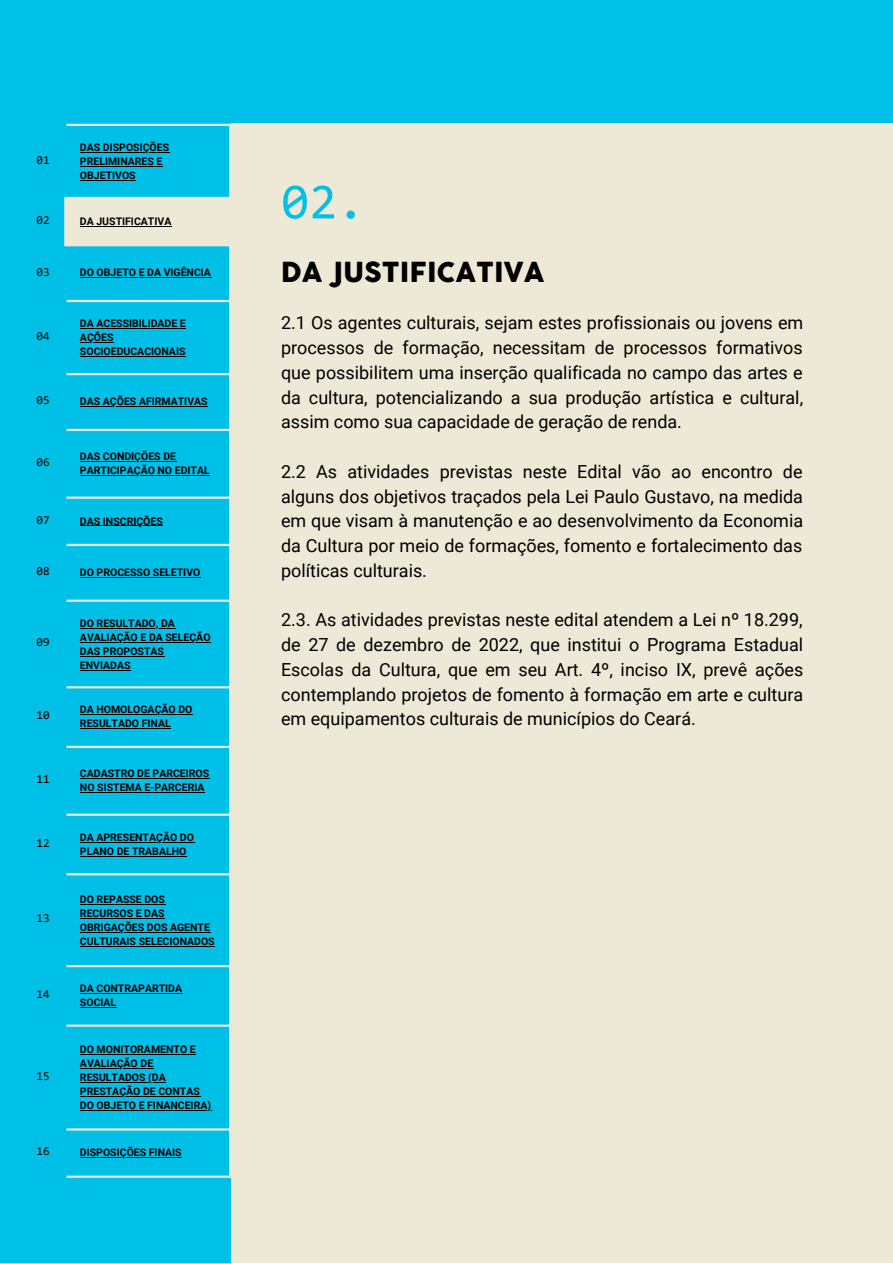
<style>
.page{position:relative;width:893px;height:1264px;background:#fff}
.page>*{position:absolute;margin:0;border:0;box-sizing:border-box;transform-origin:0 0}
.t1{font:50.85px "Consolas";color:#00c0e8}
.t2{font:27px "Cocogoose";color:#000}
.t3{font:18px/24.8px "Roboto";color:#000;text-align:justify}
.t4{font:12px "Consolas";color:#000}
.t5{font:700 10.5px/14px "Roboto";color:#000}
</style>
<div class="page">
<div style="left:0;top:0;width:892px;height:1262px;background:#00c0e8"></div>
<div style="left:231px;top:124px;width:661px;height:1138px;background:#eee9d6"></div>
<div style="left:65px;top:198px;width:165px;height:47px;background:#eee9d6"></div>
<hr style="left:80px;top:152px;width:89px;height:1px;background:#000">
<hr style="left:80px;top:166px;width:82px;height:1px;background:#000">
<hr style="left:80px;top:180px;width:56px;height:1px;background:#000">
<hr style="left:80px;top:226px;width:91px;height:1px;background:#000">
<hr style="left:80px;top:277px;width:131px;height:1px;background:#000">
<hr style="left:80px;top:328px;width:106px;height:1px;background:#000">
<hr style="left:80px;top:342px;width:33px;height:1px;background:#000">
<hr style="left:80px;top:356px;width:105px;height:1px;background:#000">
<hr style="left:80px;top:406px;width:128px;height:1px;background:#000">
<hr style="left:80px;top:461px;width:96px;height:1px;background:#000">
<hr style="left:80px;top:475px;width:130px;height:1px;background:#000">
<hr style="left:80px;top:525px;width:83px;height:1px;background:#000">
<hr style="left:80px;top:577px;width:120px;height:1px;background:#000">
<hr style="left:80px;top:627px;width:95px;height:1px;background:#000">
<hr style="left:80px;top:641px;width:131px;height:1px;background:#000">
<hr style="left:80px;top:655px;width:84px;height:1px;background:#000">
<hr style="left:80px;top:669px;width:51px;height:1px;background:#000">
<hr style="left:80px;top:714px;width:112px;height:1px;background:#000">
<hr style="left:80px;top:728px;width:91px;height:1px;background:#000">
<hr style="left:80px;top:778px;width:129px;height:1px;background:#000">
<hr style="left:80px;top:792px;width:124px;height:1px;background:#000">
<hr style="left:80px;top:841px;width:114px;height:1px;background:#000">
<hr style="left:80px;top:855px;width:106px;height:1px;background:#000">
<hr style="left:80px;top:903px;width:85px;height:1px;background:#000">
<hr style="left:80px;top:917px;width:85px;height:1px;background:#000">
<hr style="left:80px;top:931px;width:130px;height:1px;background:#000">
<hr style="left:80px;top:945px;width:135px;height:1px;background:#000">
<hr style="left:80px;top:992px;width:102px;height:1px;background:#000">
<hr style="left:80px;top:1006px;width:36px;height:1px;background:#000">
<hr style="left:80px;top:1054px;width:116px;height:1px;background:#000">
<hr style="left:80px;top:1068px;width:73px;height:1px;background:#000">
<hr style="left:80px;top:1082px;width:86px;height:1px;background:#000">
<hr style="left:80px;top:1096px;width:120px;height:1px;background:#000">
<hr style="left:80px;top:1110px;width:131px;height:1px;background:#000">
<hr style="left:80px;top:1157px;width:102px;height:1px;background:#000">
<hr style="left:64px;top:199px;width:2px;height:45px;background:#eee9d6">
<hr style="left:229px;top:126px;width:2px;height:1049px;background:#eee9d6">
<hr style="left:66px;top:124px;width:165px;height:2px;background:#eee9d6">
<hr style="left:64px;top:197px;width:167px;height:2px;background:#eee9d6">
<hr style="left:64px;top:244px;width:167px;height:2px;background:#eee9d6">
<hr style="left:66px;top:300px;width:165px;height:2px;background:#eee9d6">
<hr style="left:66px;top:373px;width:165px;height:2px;background:#eee9d6">
<hr style="left:66px;top:429px;width:165px;height:2px;background:#eee9d6">
<hr style="left:66px;top:496px;width:165px;height:3px;background:#eee9d6">
<hr style="left:66px;top:544px;width:165px;height:2px;background:#eee9d6">
<hr style="left:66px;top:599px;width:165px;height:3px;background:#eee9d6">
<hr style="left:66px;top:686px;width:165px;height:2px;background:#eee9d6">
<hr style="left:66px;top:745px;width:165px;height:3px;background:#eee9d6">
<hr style="left:66px;top:813px;width:165px;height:2px;background:#eee9d6">
<hr style="left:66px;top:873px;width:165px;height:2px;background:#eee9d6">
<hr style="left:66px;top:965px;width:165px;height:2px;background:#eee9d6">
<hr style="left:66px;top:1024px;width:165px;height:2px;background:#eee9d6">
<hr style="left:66px;top:1128px;width:165px;height:2px;background:#eee9d6">
<hr style="left:66px;top:1175px;width:165px;height:2px;background:#eee9d6">
<p class="t4" style="left:36px;top:155px;width:15px">01</p>
<p class="t5" style="left:80px;top:140px;width:91px">DAS DISPOSIÇÕES<br>PRELIMINARES E<br>OBJETIVOS</p>
<p class="t4" style="left:36px;top:215px;width:15px">02</p>
<p class="t5" style="left:80px;top:214px;width:93px">DA JUSTIFICATIVA</p>
<p class="t4" style="left:36px;top:267px;width:15px">03</p>
<p class="t5" style="left:80px;top:266px;width:132px">DO OBJETO E DA VIGÊNCIA</p>
<p class="t4" style="left:36px;top:331px;width:15px">04</p>
<p class="t5" style="left:80px;top:316px;width:107px">DA ACESSIBILIDADE E<br>AÇÕES<br>SOCIOEDUCACIONAIS</p>
<p class="t4" style="left:36px;top:395px;width:15px">05</p>
<p class="t5" style="left:80px;top:395px;width:129px">DAS AÇÕES AFIRMATIVAS</p>
<p class="t4" style="left:36px;top:457px;width:15px">06</p>
<p class="t5" style="left:80px;top:449px;width:131px">DAS CONDIÇÕES DE<br>PARTICIPAÇÃO NO EDITAL</p>
<p class="t4" style="left:36px;top:515px;width:15px">07</p>
<p class="t5" style="left:80px;top:514px;width:84px">DAS INSCRIÇÕES</p>
<p class="t4" style="left:36px;top:566px;width:15px">08</p>
<p class="t5" style="left:80px;top:565px;width:122px">DO PROCESSO SELETIVO</p>
<p class="t4" style="left:36px;top:637px;width:15px">09</p>
<p class="t5" style="left:80px;top:616px;width:132px">DO RESULTADO, DA<br>AVALIAÇÃO E DA SELEÇÃO<br>DAS PROPOSTAS<br>ENVIADAS</p>
<p class="t4" style="left:36px;top:710px;width:15px">10</p>
<p class="t5" style="left:80px;top:702px;width:114px">DA HOMOLOGAÇÃO DO<br>RESULTADO FINAL</p>
<p class="t4" style="left:36px;top:774px;width:15px">11</p>
<p class="t5" style="left:80px;top:766px;width:131px">CADASTRO DE PARCEIROS<br>NO SISTEMA E-PARCERIA</p>
<p class="t4" style="left:36px;top:838px;width:15px">12</p>
<p class="t5" style="left:80px;top:830px;width:115px">DA APRESENTAÇÃO DO<br>PLANO DE TRABALHO</p>
<p class="t4" style="left:36px;top:913px;width:15px">13</p>
<p class="t5" style="left:80px;top:892px;width:136px">DO REPASSE DOS<br>RECURSOS E DAS<br>OBRIGAÇÕES DOS AGENTE<br>CULTURAIS SELECIONADOS</p>
<p class="t4" style="left:36px;top:989px;width:15px">14</p>
<p class="t5" style="left:80px;top:981px;width:104px">DA CONTRAPARTIDA<br>SOCIAL</p>
<p class="t4" style="left:36px;top:1070px;width:15px">15</p>
<p class="t5" style="left:80px;top:1042px;width:133px">DO MONITORAMENTO E<br>AVALIAÇÃO DE<br>RESULTADOS (DA<br>PRESTAÇÃO DE CONTAS<br>DO OBJETO E FINANCEIRA)</p>
<p class="t4" style="left:36px;top:1146px;width:15px">16</p>
<p class="t5" style="left:80px;top:1145px;width:103px">DISPOSIÇÕES FINAIS</p>
<p class="t1" style="left:281px;top:181px;width:85px">02.</p>
<p class="t2" style="left:281px;top:255px;width:265px">DA JUSTIFICATIVA</p>
<p class="t3" style="left:281px;top:311px;width:523px">2.1 Os agentes culturais, sejam estes profissionais ou jovens em processos de formação, necessitam de processos formativos que possibilitem uma inserção qualificada no campo das artes e da cultura, potencializando a sua produção artística e cultural, assim como sua capacidade de geração de renda.</p>
<p class="t3" style="left:281px;top:459px;width:523px">2.2 As atividades previstas neste Edital vão ao encontro de alguns dos objetivos traçados pela Lei Paulo Gustavo, na medida em que visam à manutenção e ao desenvolvimento da Economia da Cultura por meio de formações, fomento e fortalecimento das políticas culturais.</p>
<p class="t3" style="left:281px;top:608px;width:523px">2.3. As atividades previstas neste edital atendem a Lei nº 18.299, de 27 de dezembro de 2022, que institui o Programa Estadual Escolas da Cultura, que em seu Art. 4º, inciso IX, prevê ações contemplando projetos de fomento à formação em arte e cultura em equipamentos culturais de municípios do Ceará.</p>
</div>
